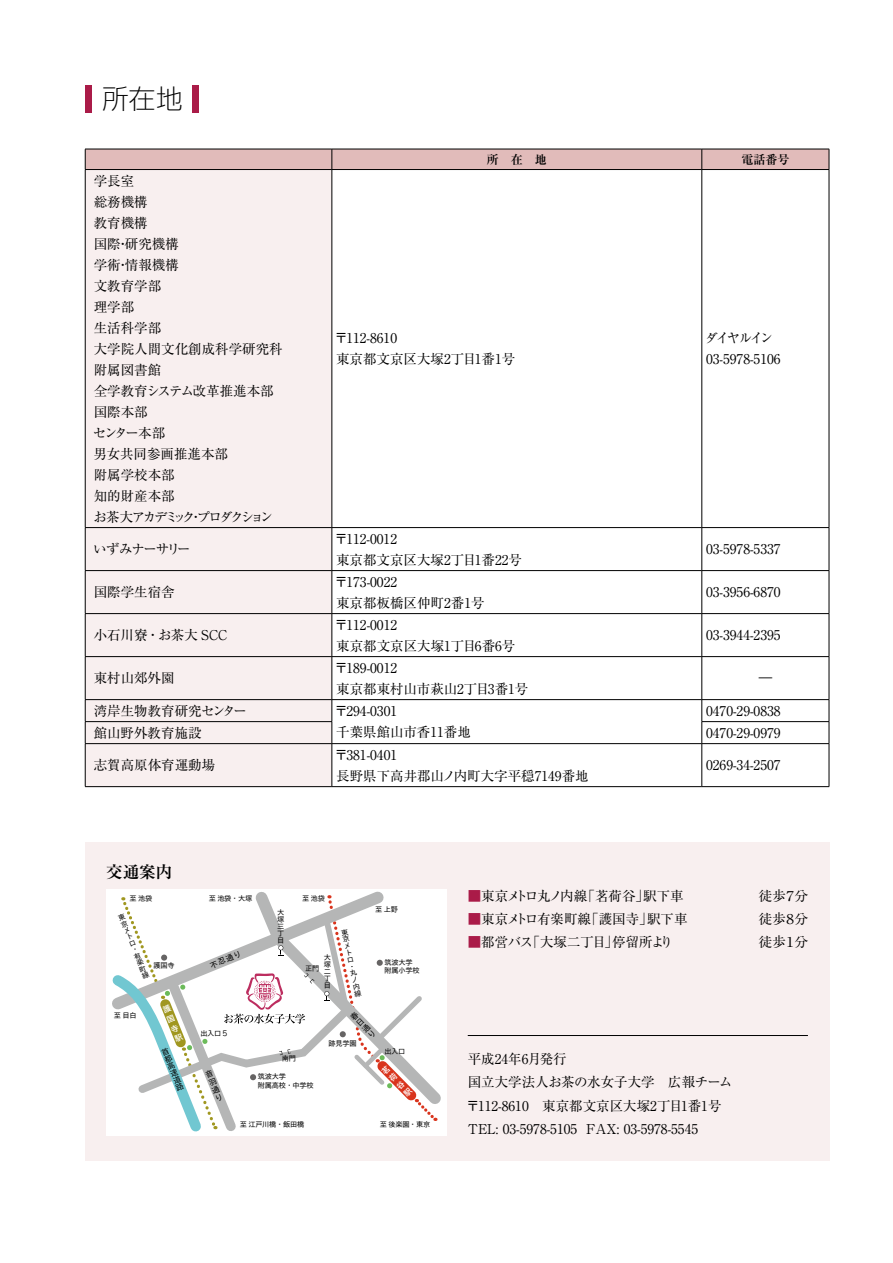
<style>
.page{position:relative;width:893px;height:1263px;background:#fff}
.page>*{position:absolute;margin:0;border:0;box-sizing:border-box;transform-origin:0 0}
.t1{font:300 expanded 27px "Shin Go Pro";color:#000}
.t2{font:700 16.5px "Ryumin Pro";color:#000}
.t3{font:13.5px/21px "Ryumin Pro";color:#000}
.t4{font:13.5px "Ryumin Pro";letter-spacing:-.045em;color:#000}
.t5{font:13.5px "Ryumin Pro";letter-spacing:-.095em;color:#000}
.t6{font:700 12px "Ryumin Pro";color:#000}
.t7{font:8.1px/10.5px "TB Go Std DB";color:#fff;text-align:justify}
.t8{font:7.95px/8.4px "TB Go Std R";color:#000;text-align:justify}
.t9{font:7.2px/6.9px "TB Go Std R";letter-spacing:-.04em;color:#000;text-align:justify}
.s1{color:#aa1b48}
</style>
<div class="page">
<div style="left:85px;top:85px;width:6px;height:28px;background:#aa1b48"></div>
<div style="left:193px;top:85px;width:6px;height:28px;background:#aa1b48"></div>
<div style="left:86px;top:170px;width:246px;height:616px;background:#f8efef"></div>
<hr style="left:85px;top:721px;width:247px;height:1px;background:#000">
<hr style="left:702px;top:721px;width:127px;height:1px;background:#000">
<hr style="left:85px;top:786px;width:247px;height:1px;background:#000">
<hr style="left:332px;top:786px;width:370px;height:1px;background:#000">
<svg style="left:829px;top:700px;width:1px;height:43px"></svg>
<svg style="left:85px;top:700px;width:1px;height:43px"></svg>
<hr style="left:85px;top:170px;width:1px;height:357px;background:#000">
<hr style="left:702px;top:170px;width:1px;height:357px;background:#000">
<hr style="left:702px;top:528px;width:1px;height:42px;background:#000">
<hr style="left:829px;top:528px;width:1px;height:42px;background:#000">
<hr style="left:85px;top:527px;width:247px;height:1px;background:#000">
<hr style="left:85px;top:528px;width:1px;height:42px;background:#000">
<hr style="left:332px;top:528px;width:1px;height:42px;background:#000">
<hr style="left:85px;top:570px;width:247px;height:1px;background:#000">
<hr style="left:85px;top:571px;width:1px;height:42px;background:#000">
<hr style="left:332px;top:570px;width:370px;height:1px;background:#000">
<hr style="left:332px;top:571px;width:1px;height:42px;background:#000">
<hr style="left:702px;top:570px;width:127px;height:1px;background:#000">
<hr style="left:702px;top:571px;width:1px;height:42px;background:#000">
<hr style="left:829px;top:571px;width:1px;height:42px;background:#000">
<hr style="left:702px;top:613px;width:127px;height:1px;background:#000">
<hr style="left:829px;top:614px;width:1px;height:42px;background:#000">
<hr style="left:332px;top:613px;width:370px;height:1px;background:#000">
<hr style="left:702px;top:614px;width:1px;height:42px;background:#000">
<hr style="left:85px;top:613px;width:247px;height:1px;background:#000">
<hr style="left:85px;top:614px;width:1px;height:42px;background:#000">
<hr style="left:332px;top:614px;width:1px;height:42px;background:#000">
<hr style="left:85px;top:656px;width:247px;height:1px;background:#000">
<hr style="left:85px;top:657px;width:1px;height:42px;background:#000">
<hr style="left:85px;top:699px;width:247px;height:1px;background:#000">
<hr style="left:332px;top:656px;width:370px;height:1px;background:#000">
<hr style="left:332px;top:657px;width:1px;height:42px;background:#000">
<hr style="left:702px;top:656px;width:127px;height:1px;background:#000">
<hr style="left:702px;top:657px;width:1px;height:42px;background:#000">
<hr style="left:829px;top:657px;width:1px;height:42px;background:#000">
<hr style="left:702px;top:699px;width:127px;height:1px;background:#000">
<hr style="left:85px;top:743px;width:247px;height:1px;background:#000">
<hr style="left:85px;top:744px;width:1px;height:42px;background:#000">
<hr style="left:332px;top:744px;width:1px;height:42px;background:#000">
<hr style="left:702px;top:743px;width:127px;height:1px;background:#000">
<hr style="left:702px;top:744px;width:1px;height:42px;background:#000">
<hr style="left:829px;top:744px;width:1px;height:42px;background:#000">
<hr style="left:702px;top:786px;width:127px;height:1px;background:#000">
<hr style="left:332px;top:170px;width:1px;height:357px;background:#000">
<hr style="left:829px;top:170px;width:1px;height:357px;background:#000">
<hr style="left:332px;top:527px;width:370px;height:1px;background:#000">
<hr style="left:702px;top:527px;width:127px;height:1px;background:#000">
<div style="left:85px;top:149px;width:745px;height:21px;background:#e1bbba"></div>
<hr style="left:85px;top:169px;width:247px;height:1px;background:#000">
<hr style="left:332px;top:169px;width:370px;height:1px;background:#000">
<hr style="left:702px;top:169px;width:127px;height:1px;background:#000">
<hr style="left:332px;top:699px;width:370px;height:1px;background:#000">
<svg style="left:332px;top:700px;width:1px;height:43px"></svg>
<svg style="left:702px;top:700px;width:1px;height:43px"></svg>
<hr style="left:332px;top:743px;width:370px;height:1px;background:#000">
<div style="left:85px;top:842px;width:744px;height:319px;background:#f8efef"></div>
<svg style="left:109px;top:889px;width:335px;height:246px"></svg>
<hr style="left:468px;top:1035px;width:340px;height:1px;background:#000">
<h1 class="t1" style="left:102px;top:76px;width:82px">所在地</h1>
<p class="t3" style="left:93px;top:169px;width:191px">学長室<br>総務機構<br>教育機構<br>国際・研究機構<br>学術・情報機構<br>文教育学部<br>理学部<br>生活科学部<br>大学院人間文化創成科学研究科附属図書館<br>全学教育システム改革推進本部国際本部<br>センター本部<br>男女共同参画推進本部<br>附属学校本部<br>知的財産本部<br>お茶大アカデミック・プロダクション</p>
<p class="t6" style="left:487px;top:150px;width:61px">所　在　地</p>
<p class="t6" style="left:741px;top:150px;width:49px">電話番号</p>
<p class="t3" style="left:334px;top:327px;width:182px">〒112-8610<br>東京都文京区大塚2丁目1番1号</p>
<p class="t3" style="left:705px;top:327px;width:77px">ダイヤルイン<br>03-5978-5106</p>
<p class="t5" style="left:93px;top:539px;width:99px">いずみナーサリー</p>
<p class="t3" style="left:334px;top:527px;width:189px">〒112-0012<br>東京都文京区大塚2丁目1番22号</p>
<p class="t3" style="left:706px;top:538px;width:76px">03-5978-5337</p>
<p class="t3" style="left:94px;top:581px;width:82px">国際学生宿舎</p>
<p class="t3" style="left:335px;top:570px;width:152px">〒173-0022<br>東京都板橋区仲町2番1号</p>
<p class="t3" style="left:706px;top:581px;width:76px">03-3956-6870</p>
<p class="t3" style="left:94px;top:624px;width:135px">小石川寮・お茶大 SCC</p>
<p class="t3" style="left:335px;top:613px;width:182px">〒112-0012<br>東京都文京区大塚1丁目6番6号</p>
<p class="t3" style="left:706px;top:624px;width:76px">03-3944-2395</p>
<p class="t3" style="left:94px;top:667px;width:82px">東村山郊外園</p>
<p class="t3" style="left:335px;top:656px;width:195px">〒189-0012<br>東京都東村山市萩山2丁目3番1号</p>
<p class="t3" style="left:759px;top:667px;width:15px">―</p>
<p class="t3" style="left:94px;top:699px;width:155px">湾岸生物教育研究センター</p>
<p class="t3" style="left:335px;top:700px;width:138px">〒294-0301<br>千葉県館山市香11番地</p>
<p class="t3" style="left:706px;top:699px;width:76px">0470-29-0838</p>
<p class="t3" style="left:94px;top:721px;width:109px">館山野外教育施設</p>
<p class="t3" style="left:706px;top:721px;width:76px">0470-29-0979</p>
<p class="t3" style="left:94px;top:754px;width:123px">志賀高原体育運動場</p>
<p class="t3" style="left:335px;top:743px;width:256px">〒381-0401<br>長野県下高井郡山ノ内町大字平穏7149番地</p>
<p class="t3" style="left:706px;top:754px;width:76px">0269-34-2507</p>
<p class="t2" style="left:106px;top:858px;width:67px">交通案内</p>
<p class="t9" style="left:129px;top:894px;width:24px">至 池袋</p>
<p class="t9" style="left:209px;top:894px;width:45px">至 池袋・大塚</p>
<p class="t9" style="left:302px;top:894px;width:24px">至 池袋</p>
<p class="t9" style="left:117px;top:915px;width:5px;rotate:-22deg">東京メトロ・有楽町線</p>
<p class="t9" style="left:153px;top:961px;width:23px">護国寺</p>
<p class="t8" style="left:209px;top:961px;width:35px;rotate:-22deg">不忍通り</p>
<p class="t9" style="left:277px;top:908px;width:8px">大塚三丁目</p>
<p class="t9" style="left:375px;top:906px;width:24px">至 上野</p>
<p class="t9" style="left:340px;top:929px;width:5px;rotate:-12deg">東京メトロ・丸ノ内線</p>
<p class="t9" style="left:324px;top:954px;width:8px">大塚二丁目</p>
<p class="t9" style="left:385px;top:957px;width:37px;line-height:8.7px">筑波大学附属小学校</p>
<p class="t9" style="left:305px;top:964px;width:16px">正門</p>
<p class="t9" style="left:114px;top:1012px;width:24px">至 目白</p>
<p class="t7" style="left:161px;top:1005px;width:6px;rotate:-22deg">護国寺駅</p>
<p class="t8" style="left:160px;top:1049px;width:6px;line-height:7.6px;rotate:-22deg">首都高速道路</p>
<p class="t9" style="left:200px;top:1030px;width:29px">出入口 5</p>
<p class="t8" style="left:204px;top:1071px;width:6px;rotate:-22deg">音羽通り</p>
<p class="t9" style="left:282px;top:1055px;width:16px">南門</p>
<p class="t9" style="left:258px;top:1072px;width:57px;line-height:8.7px">筑波大学<br>附属高校・中学校</p>
<p class="t9" style="left:240px;top:1121px;width:66px">至 江戸川橋・飯田橋</p>
<p class="t8" style="left:349px;top:1016px;width:6px;rotate:-44deg">春日通り</p>
<p class="t9" style="left:329px;top:1039px;width:30px">跡見学園</p>
<p class="t9" style="left:384px;top:1047px;width:23px">出入口</p>
<p class="t7" style="left:379px;top:1069px;width:6px;rotate:-45deg">茗荷谷駅</p>
<p class="t9" style="left:380px;top:1121px;width:52px">至 後楽園・東京</p>
<p class="t4" style="left:468px;top:885px;width:217px"><span class="s1">■</span>東京メトロ丸ノ内線「茗荷谷」駅下車</p>
<p class="t3" style="left:759px;top:884px;width:51px">徒歩７分</p>
<p class="t3" style="left:468px;top:907px;width:221px"><span class="s1">■</span>東京メトロ有楽町線「護国寺」駅下車</p>
<p class="t3" style="left:759px;top:907px;width:51px">徒歩８分</p>
<p class="t3" style="left:468px;top:931px;width:207px"><span class="s1">■</span>都営バス「大塚二丁目」停留所より</p>
<p class="t3" style="left:759px;top:931px;width:51px">徒歩１分</p>
<p class="t3" style="left:466px;top:1046px;width:268px;line-height:23.2px">平成24年6月発行<br>国立大学法人お茶の水女子大学　広報チーム〒112-8610　東京都文京区大塚2丁目1番1号<br>TEL: 03-5978-5105 FAX: 03-5978-5545</p>
</div>
